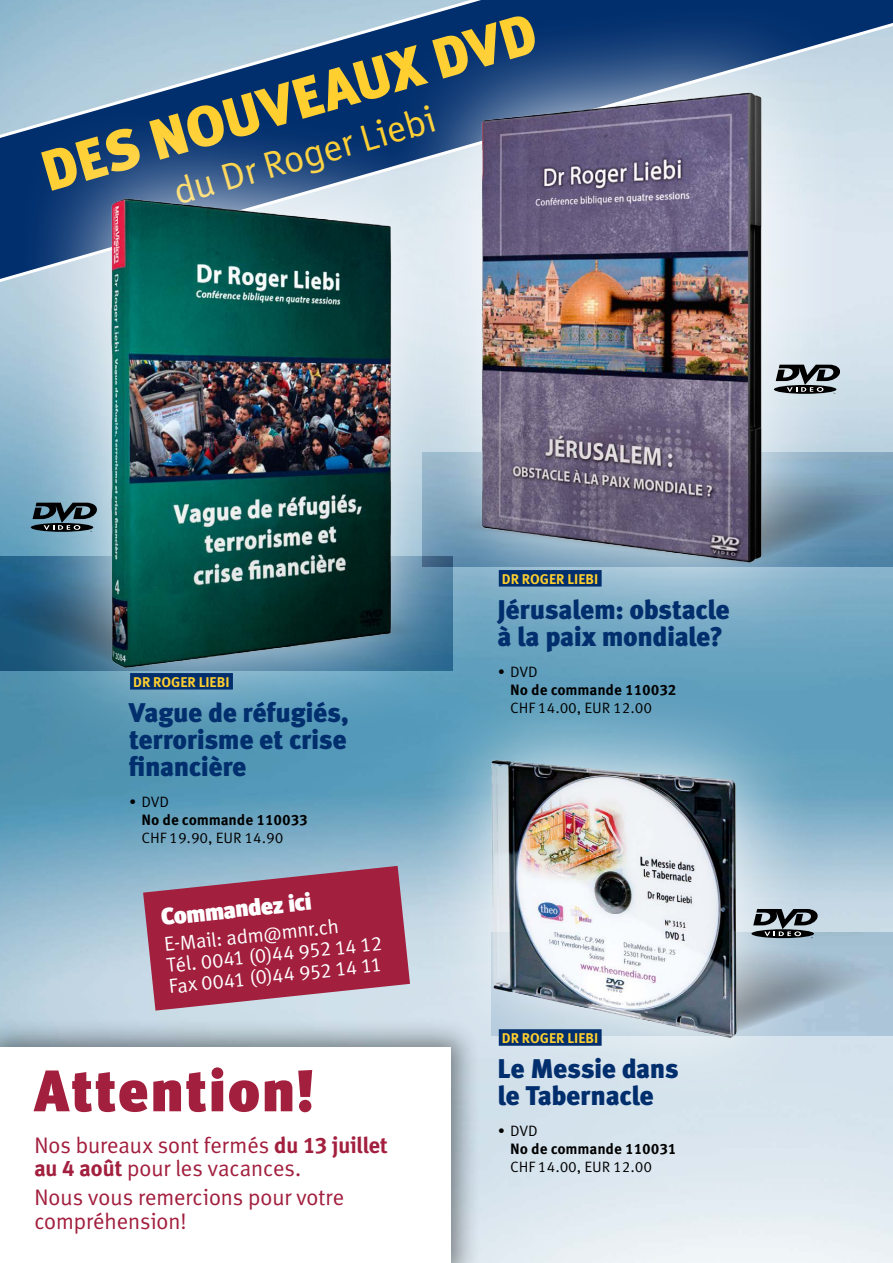
<style>
.page{position:relative;width:893px;height:1263px;background:#fff}
.page>*{position:absolute;margin:0;border:0;box-sizing:border-box;transform-origin:0 0}
.t1{font:900 58.5px "Meta Headline OT";letter-spacing:.055em;color:#a21f3e}
.t2{font:900 57px "Meta OT";color:#ffcf30}
.t3{font:37.5px "Meta Correspondence OT";color:#ffcf30}
.t4{font:900 27px/27px "Meta OT";letter-spacing:-.02em;color:#012e6d}
.t5{font:900 23.85px "Meta Headline OT";color:#fff}
.t6{font:22.5px/23.7px "Meta Correspondence OT";letter-spacing:-.03em;color:#a21f3e}
.t7{font:20.1px/21.1px "Meta Correspondence OT";color:#fff}
.t8{font:15px "Meta Correspondence OT";letter-spacing:-.01em;color:#000}
.t9{font:700 15px "Meta Correspondence OT";letter-spacing:-.01em;color:#000}
.t10{font:700 14.1px "Meta OT";color:#ffcf30}
.s1{font-weight:700}
</style>
<div class="page">
<img style="left:0;top:646px;width:893px;height:617px">
<svg style="left:0;top:0;width:277px;height:62px;background:#a5c4d6"></svg>
<img style="left:277px;top:0;width:616px;height:646px">
<div style="left:411px;top:681px;width:408px;height:433px;background:#d5e3ec"></div>
<img style="left:317px;top:672px;width:576px;height:400px">
<img style="left:0;top:62px;width:597px;height:689px">
<div style="left:499px;top:570px;width:103px;height:16px;background:#012e6d"></div>
<div style="left:499px;top:1029px;width:103px;height:17px;background:#012e6d"></div>
<div style="left:130px;top:673px;width:103px;height:16px;background:#012e6d"></div>
<svg style="left:143px;top:866px;width:267px;height:144px;background:#a5435f"></svg>
<div style="left:0;top:1018px;width:481px;height:245px;background:#000;opacity:.46"></div>
<div style="left:0;top:1047px;width:451px;height:216px;background:#fff"></div>
<svg style="left:33px;top:503px;width:64px;height:29px;background:#41545d"></svg>
<svg style="left:776px;top:365px;width:64px;height:29px;background:#61676a"></svg>
<svg style="left:492px;top:909px;width:401px;height:126px;background:#adbac5"></svg>
<h2 class="t2" style="left:34px;top:139px;width:514px;rotate:-16deg">DES NOUVEAUX DVD</h2>
<h3 class="t3" style="left:168px;top:171px;width:273px;rotate:-16deg">du Dr Roger Liebi</h3>
<p class="t10" style="left:133px;top:673px;width:98px">DR ROGER LIEBI</p>
<p class="t4" style="left:129px;top:700px;width:222px;text-align:justify">Vague de réfugiés, terrorisme et crise financière</p>
<p class="t8" style="left:129px;top:793px;width:42px">• DVD</p>
<p class="t9" style="left:142px;top:811px;width:168px">No de commande 110033</p>
<p class="t8" style="left:142px;top:829px;width:143px">CHF 19.90, EUR 14.90</p>
<p class="t5" style="left:160px;top:903px;width:152px;rotate:-6deg">Commandez ici</p>
<p class="t7" style="left:163px;top:934px;width:219px;rotate:-6deg">E-Mail: adm@mnr.ch<br>Tél. 0041 (0)44 952 14 12<br>Fax 0041 (0)44 952 14 11</p>
<h1 class="t1" style="left:34px;top:1056px;width:280px">Attention!</h1>
<p class="t6" style="left:34px;top:1134px;width:356px">Nos bureaux sont fermés <span class="s1">du 13 juillet au 4 août</span> pour les vacances.</p>
<p class="t6" style="left:34px;top:1186px;width:312px">Nous vous remercions pour votre compréhension!</p>
<p class="t10" style="left:502px;top:570px;width:98px">DR ROGER LIEBI</p>
<p class="t4" style="left:497px;top:597px;width:234px">Jérusalem: obstacle à la paix mondiale?</p>
<p class="t8" style="left:497px;top:663px;width:42px">• DVD</p>
<p class="t9" style="left:510px;top:681px;width:168px">No de commande 110032</p>
<p class="t8" style="left:510px;top:699px;width:143px">CHF 14.00, EUR 12.00</p>
<p class="t10" style="left:502px;top:1029px;width:98px">DR ROGER LIEBI</p>
<p class="t4" style="left:497px;top:1057px;width:183px">Le Messie dans le Tabernacle</p>
<p class="t8" style="left:497px;top:1122px;width:42px">• DVD</p>
<p class="t9" style="left:510px;top:1140px;width:168px">No de commande 110031</p>
<p class="t8" style="left:510px;top:1158px;width:143px">CHF 14.00, EUR 12.00</p>
</div>
